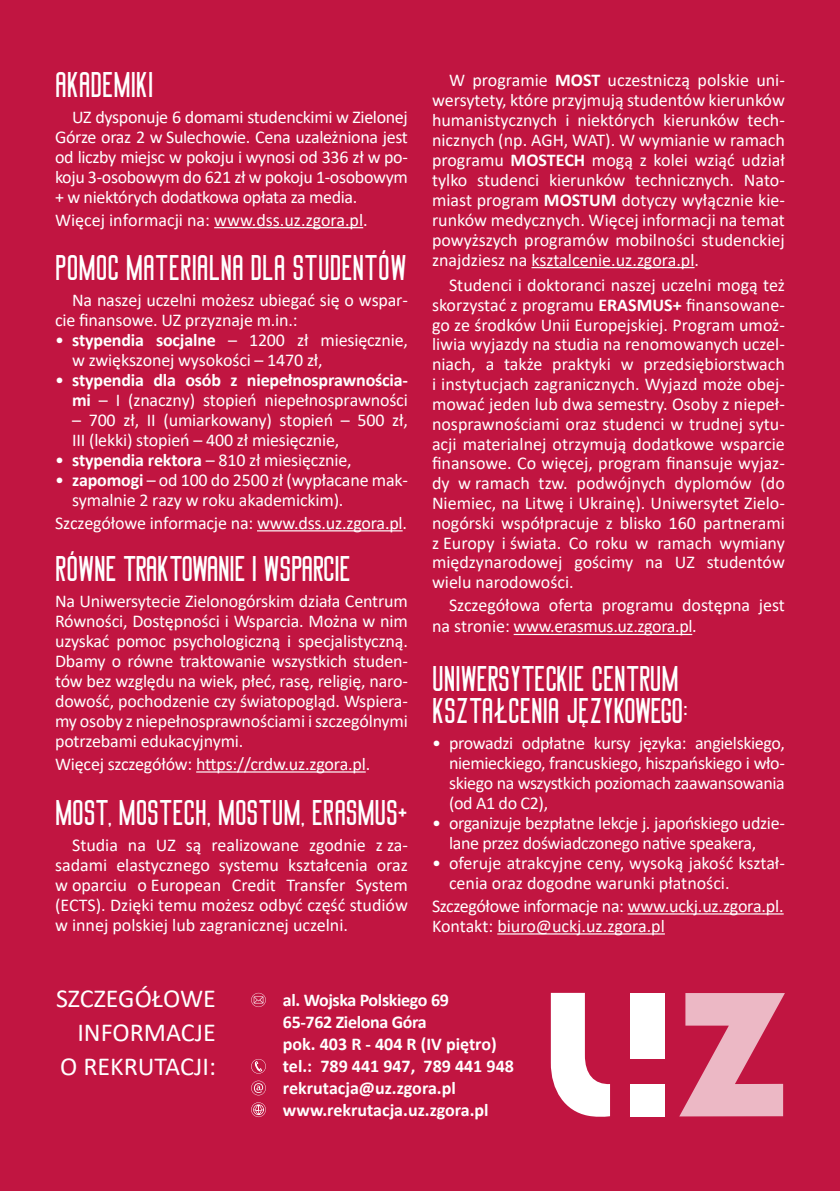
<style>
.page{position:relative;width:840px;height:1191px;background:#fff}
.page>*{position:absolute;margin:0;border:0;box-sizing:border-box;transform-origin:0 0}
.t1{font:34px/32px "Big Stem";color:#fff}
.t2{font:26px/34px "Calibri";color:#fff;text-align:right}
.t3{font:18px/20px "Calibri";letter-spacing:-.01em;color:#fff}
.t4{font:700 18px/22px "Calibri";letter-spacing:-.01em;color:#fff}
.s1{font-weight:700}
.s2{font-weight:400}
</style>
<div class="page">
<div style="left:0;top:0;width:839px;height:1191px;background:#c11541"></div>
<svg style="left:251px;top:993px;width:15px;height:14px"></svg>
<svg style="left:251px;top:1059px;width:15px;height:14px"></svg>
<svg style="left:251px;top:1080px;width:15px;height:15px"></svg>
<svg style="left:251px;top:1102px;width:15px;height:15px"></svg>
<hr style="left:214px;top:227px;width:149px;height:1px;background:#fff">
<hr style="left:257px;top:530px;width:145px;height:1px;background:#fff">
<hr style="left:196px;top:771px;width:169px;height:1px;background:#fff">
<div style="left:630px;top:993px;width:34px;height:65px;background:#fff"></div>
<div style="left:630px;top:1084px;width:34px;height:32px;background:#fff"></div>
<svg style="left:550px;top:993px;width:59px;height:124px"></svg>
<svg style="left:679px;top:993px;width:105px;height:123px"></svg>
<hr style="left:531px;top:267px;width:163px;height:1px;background:#fff">
<hr style="left:513px;top:634px;width:179px;height:1px;background:#fff">
<hr style="left:627px;top:913px;width:156px;height:1px;background:#fff">
<hr style="left:497px;top:933px;width:167px;height:1px;background:#fff">
<h1 class="t1" style="left:55px;top:68px;width:100px">AKADEMIKI</h1>
<p class="t3" style="left:55px;top:106px;width:354px;text-align:justify;text-indent:17px">UZ dysponuje 6 domami studenckimi w Zielonej Górze oraz 2 w Sulechowie. Cena uzależniona jest od liczby miejsc w pokoju i wynosi od 336 zł w po&shy;koju 3-osobowym do 621 zł w pokoju 1-osobowym + w niektórych dodatkowa opłata za media.</p>
<p class="t3" style="left:55px;top:209px;width:314px">Więcej informacji na: www.dss.uz.zgora.pl.</p>
<h1 class="t1" style="left:55px;top:251px;width:353px">POMOC MATERIALNA DLA STUDENTÓW</h1>
<p class="t3" style="left:55px;top:289px;width:354px;text-indent:17px">Na naszej uczelni możesz ubiegać się o wspar&shy;cie finansowe. UZ przyznaje m.in.:</p>
<p class="t3" style="left:72px;top:329px;width:337px;text-indent:-17px">• <span class="s1">stypendia socjalne</span> – 1200 zł miesięcznie, w zwiększonej wysokości – 1470 zł,</p>
<p class="t4" style="left:55px;top:370px;width:354px;line-height:20px;text-align:right"><span class="s2">•</span> stypendia dla osób z niepełnosprawnościa&shy;mi <span class="s2">– I (znaczny) stopień niepełnosprawności</span></p>
<p class="t3" style="left:72px;top:409px;width:337px">– 700 zł, II (umiarkowany) stopień – 500 zł,<br>III (lekki) stopień – 400 zł miesięcznie,</p>
<p class="t3" style="left:55px;top:449px;width:298px">• <span class="s1">stypendia rektora</span> – 810 zł miesięcznie,</p>
<p class="t3" style="left:72px;top:469px;width:337px;text-indent:-17px">• <span class="s1">zapomogi</span> – od 100 do 2500 zł (wypłacane mak&shy;symalnie 2 razy w roku akademickim).</p>
<p class="t3" style="left:55px;top:512px;width:353px">Szczegółowe informacje na: www.dss.uz.zgora.pl.</p>
<h1 class="t1" style="left:55px;top:552px;width:297px">RÓWNE TRAKTOWANIE I WSPARCIE</h1>
<p class="t3" style="left:55px;top:590px;width:354px;text-align:justify">Na Uniwersytecie Zielonogórskim działa Centrum Równości, Dostępności i Wsparcia. Można w nim uzyskać pomoc psychologiczną i specjalistyczną.<br>Dbamy o równe traktowanie wszystkich studen&shy;tów bez względu na wiek, płeć, rasę, religię, naro&shy;dowość, pochodzenie czy światopogląd. Wspiera&shy;my osoby z niepełnosprawnościami i szczególnymi potrzebami edukacyjnymi.</p>
<p class="t3" style="left:55px;top:753px;width:316px">Więcej szczegółów: https://crdw.uz.zgora.pl.</p>
<h1 class="t1" style="left:55px;top:796px;width:354px">MOST, MOSTECH, MOSTUM, ERASMUS+</h1>
<p class="t3" style="left:55px;top:834px;width:354px;text-align:justify;text-indent:17px">Studia na UZ są realizowane zgodnie z za&shy;sadami elastycznego systemu kształcenia oraz w oparciu o European Credit Transfer System (ECTS). Dzięki temu możesz odbyć część studiów w innej polskiej lub zagranicznej uczelni.</p>
<p class="t3" style="left:432px;top:69px;width:354px;text-align:justify;text-indent:17px">W programie <span class="s1">MOST</span> uczestniczą polskie uni&shy;wersytety, które przyjmują studentów kierunków humanistycznych i niektórych kierunków tech&shy;nicznych (np. AGH, WAT). W wymianie w ramach programu <span class="s1">MOSTECH</span> mogą z kolei wziąć udział tylko studenci kierunków technicznych. Nato&shy;miast program <span class="s1">MOSTUM</span> dotyczy wyłącznie kie&shy;runków medycznych. Więcej informacji na temat powyższych programów mobilności studenckiej znajdziesz na ksztalcenie.uz.zgora.pl.</p>
<p class="t3" style="left:432px;top:275px;width:354px;text-align:justify;text-indent:17px">Studenci i doktoranci naszej uczelni mogą też skorzystać z programu <span class="s1">ERASMUS+</span> finansowane&shy;go ze środków Unii Europejskiej. Program umoż&shy;liwia wyjazdy na studia na renomowanych uczel&shy;niach, a także praktyki w przedsiębiorstwach i instytucjach zagranicznych. Wyjazd może obej&shy;mować jeden lub dwa semestry. Osoby z niepeł&shy;nosprawnościami oraz studenci w trudnej sytu&shy;acji materialnej otrzymują dodatkowe wsparcie finansowe. Co więcej, program finansuje wyjaz&shy;dy w ramach tzw. podwójnych dyplomów (do Niemiec, na Litwę i Ukrainę). Uniwersytet Zielo&shy;nogórski współpracuje z blisko 160 partnerami z Europy i świata. Co roku w ramach wymiany międzynarodowej gościmy na UZ studentów wielu narodowości.</p>
<p class="t3" style="left:432px;top:594px;width:354px;line-height:21.2px;text-indent:17px">Szczegółowa oferta programu dostępna jest na stronie: www.erasmus.uz.zgora.pl.</p>
<h1 class="t1" style="left:432px;top:662px;width:257px">UNIWERSYTECKIE CENTRUM<br>KSZTAŁCENIA JĘZYKOWEGO:</h1>
<p class="t3" style="left:449px;top:732px;width:337px;text-align:justify;text-indent:-17px">• prowadzi odpłatne kursy języka: angielskiego, niemieckiego, francuskiego, hiszpańskiego i wło&shy;skiego na wszystkich poziomach zaawansowania (od A1 do C2),</p>
<p class="t3" style="left:449px;top:812px;width:337px;text-indent:-17px">• organizuje bezpłatne lekcje j. japońskiego udzie&shy;lane przez doświadczonego native speakera,</p>
<p class="t3" style="left:449px;top:852px;width:337px;text-indent:-17px">• oferuje atrakcyjne ceny, wysoką jakość kształ&shy;cenia oraz dogodne warunki płatności.</p>
<p class="t3" style="left:432px;top:895px;width:353px">Szczegółowe informacje na: www.uckj.uz.zgora.pl.<br>Kontakt: biuro@uckj.uz.zgora.pl</p>
<h2 class="t2" style="left:56px;top:981px;width:161px">SZCZEGÓŁOWE<br>INFORMACJE<br>O REKRUTACJI:</h2>
<p class="t4" style="left:283px;top:988px;width:232px">al. Wojska Polskiego 69<br>65-762 Zielona Góra<br>pok. 403 R - 404 R (IV piętro) tel.: 789 441 947, 789 441 948 rekrutacja@uz.zgora.pl www.rekrutacja.uz.zgora.pl</p>
</div>
